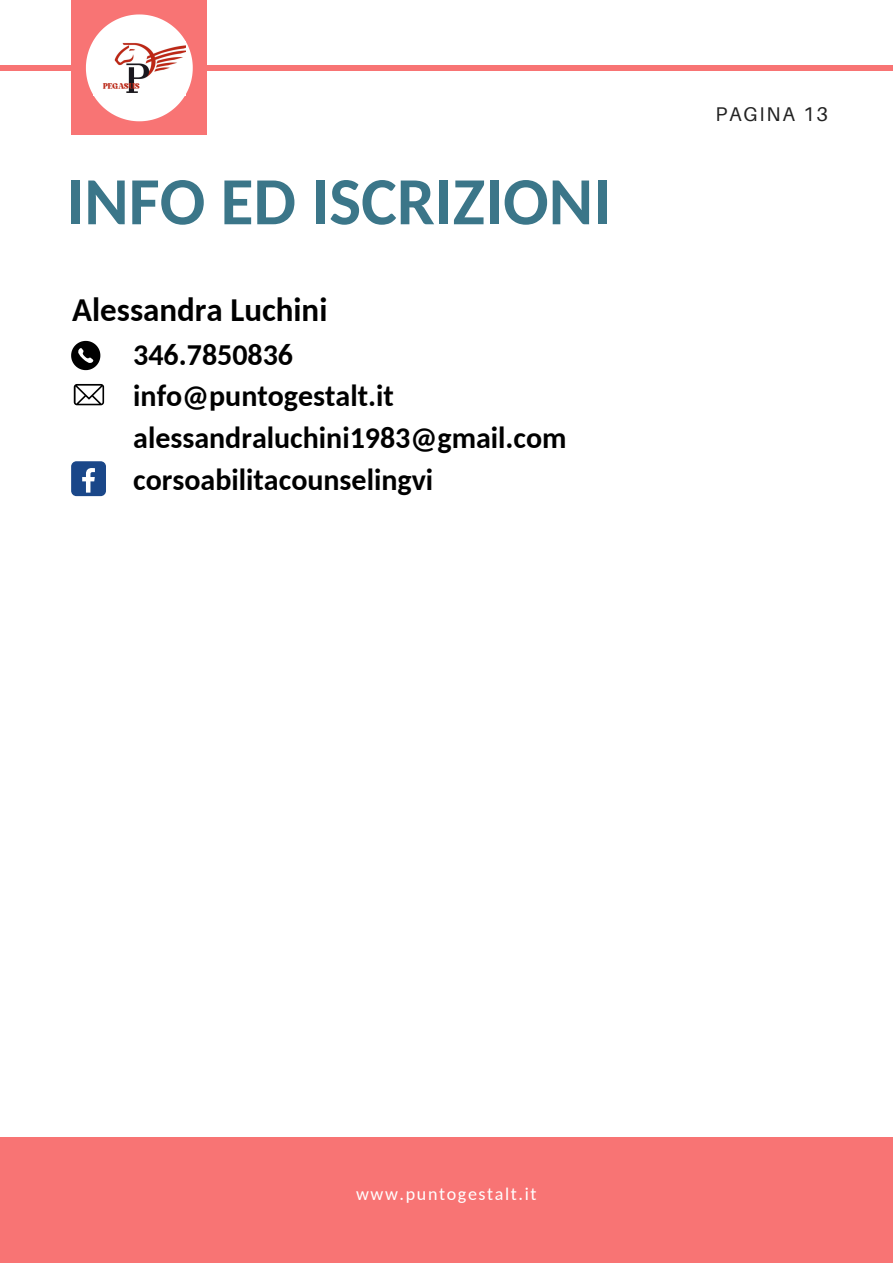
<style>
.page{position:relative;width:893px;height:1264px;background:#fff}
.page>*{position:absolute;margin:0;border:0;box-sizing:border-box;transform-origin:0 0}
.t1{font:700 67.5px "Carlito";color:#3b7689}
.t2{font:700 33px "Carlito";color:#000}
.t3{font:700 30px "Carlito";color:#000}
.t4{font:19.8px "Aileron";letter-spacing:.09em;color:#222}
.t5{font:18px "Carlito";letter-spacing:.09em;color:#fff}
.t6{font:10.95px "Bright";color:#ba2716}
</style>
<div class="page">
<div style="left:0;top:1137px;width:892px;height:125px;background:#f87474"></div>
<div style="left:0;top:65px;width:892px;height:6px;background:#f87474"></div>
<div style="left:71px;top:0;width:135px;height:135px;background:#f87474"></div>
<svg style="left:86px;top:14px;width:107px;height:107px"></svg>
<img style="left:93px;top:41px;width:92px;height:54px">
<div style="left:71px;top:461px;width:35px;height:35px;background:#1a4789;border-radius:5px"></div>
<svg style="left:82px;top:468px;width:13px;height:24px"></svg>
<svg style="left:71px;top:341px;width:29px;height:29px"></svg>
<svg style="left:74px;top:384px;width:30px;height:21px"></svg>
<p class="t6" style="left:103px;top:82px;width:38px">PEGASUS</p>
<p class="t1" style="left:66px;top:174px;width:546px">INFO ED ISCRIZIONI</p>
<p class="t2" style="left:72px;top:296px;width:257px">Alessandra Luchini</p>
<p class="t3" style="left:133px;top:342px;width:161px">346.7850836</p>
<p class="t3" style="left:133px;top:384px;width:262px">info@puntogestalt.it</p>
<p class="t3" style="left:133px;top:425px;width:435px">alessandraluchini1983@gmail.com</p>
<p class="t3" style="left:133px;top:467px;width:301px">corsoabilitacounselingvi</p>
<p class="t4" style="left:715px;top:102px;width:114px">PAGINA 13</p>
<p class="t5" style="left:356px;top:1186px;width:182px">www.puntogestalt.it</p>
</div>
